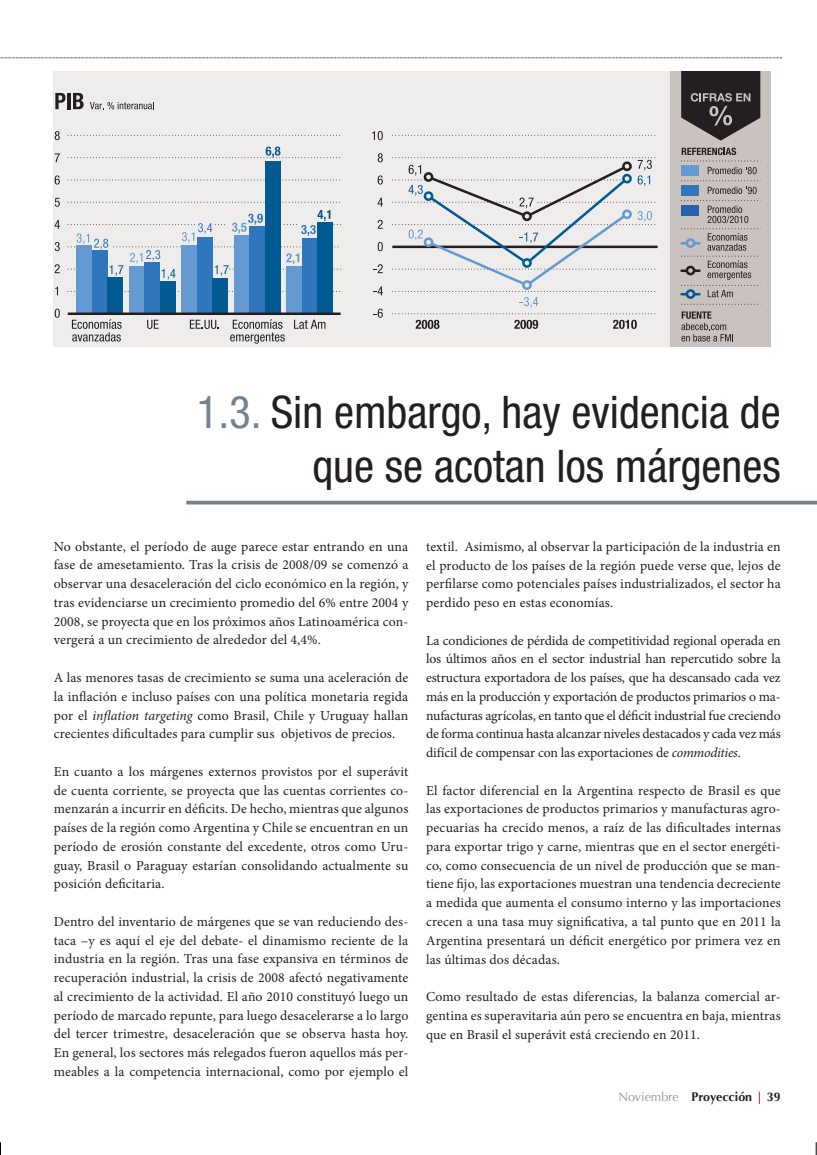
<style>
.page{position:relative;width:817px;height:1155px;background:#fff}
.page>*{position:absolute;margin:0;border:0;box-sizing:border-box;transform-origin:0 0}
.t1{font:condensed 45px/54px "Helvetica Neue LT Std";color:#231f20;text-align:right}
.t2{font:13.75px/18.8px "Minion Pro";letter-spacing:.01em;color:#231f20;text-align:justify}
.t3{font:700 12.5px "Optima";color:#231f20}
.s1{color:#74828d}
.s2{font-style:italic}
.s3{font-weight:400;color:#939598}
.s4{color:#ae1a1e}
.s5{font-style:inherit}
</style>
<div class="page">
<svg style="left:0;top:58px;width:781px;height:1px"></svg>
<hr style="left:186px;top:501px;width:630px;height:3px;background:#74828d">
<div style="left:54px;top:71px;width:716px;height:275px;background:#efedec"></div>
<svg style="left:55px;top:93px;width:10px;height:16px"></svg>
<hr style="left:67px;top:93px;width:4px;height:16px;background:#231f20">
<svg style="left:73px;top:93px;width:11px;height:16px"></svg>
<svg style="left:90px;top:102px;width:64px;height:7px"></svg>
<svg style="left:68px;top:291px;width:272px;height:1px"></svg>
<svg style="left:68px;top:202px;width:272px;height:1px"></svg>
<svg style="left:68px;top:180px;width:272px;height:1px"></svg>
<svg style="left:68px;top:135px;width:272px;height:1px"></svg>
<svg style="left:55px;top:309px;width:5px;height:9px"></svg>
<svg style="left:55px;top:264px;width:5px;height:9px"></svg>
<svg style="left:55px;top:220px;width:5px;height:9px"></svg>
<svg style="left:55px;top:175px;width:5px;height:10px"></svg>
<svg style="left:55px;top:153px;width:5px;height:9px"></svg>
<svg style="left:55px;top:198px;width:5px;height:9px"></svg>
<svg style="left:55px;top:242px;width:5px;height:9px"></svg>
<svg style="left:55px;top:286px;width:3px;height:9px"></svg>
<svg style="left:55px;top:131px;width:5px;height:9px"></svg>
<svg style="left:72px;top:319px;width:49px;height:22px"></svg>
<svg style="left:230px;top:319px;width:55px;height:25px"></svg>
<svg style="left:294px;top:320px;width:31px;height:9px"></svg>
<svg style="left:147px;top:320px;width:11px;height:9px"></svg>
<svg style="left:190px;top:320px;width:29px;height:9px"></svg>
<div style="left:76px;top:245px;width:16px;height:69px;background:#6599d1"></div>
<div style="left:92px;top:251px;width:15px;height:63px;background:#3076bc"></div>
<div style="left:107px;top:277px;width:16px;height:37px;background:#015a92"></div>
<div style="left:286px;top:266px;width:16px;height:48px;background:#6599d1"></div>
<div style="left:302px;top:238px;width:15px;height:76px;background:#3076bc"></div>
<div style="left:317px;top:223px;width:16px;height:91px;background:#015a92"></div>
<div style="left:234px;top:235px;width:15px;height:79px;background:#6599d1"></div>
<div style="left:249px;top:227px;width:16px;height:87px;background:#3076bc"></div>
<div style="left:265px;top:161px;width:15px;height:153px;background:#015a92"></div>
<div style="left:181px;top:245px;width:16px;height:69px;background:#6599d1"></div>
<div style="left:197px;top:237px;width:15px;height:77px;background:#3076bc"></div>
<div style="left:212px;top:278px;width:16px;height:36px;background:#015a92"></div>
<div style="left:129px;top:266px;width:15px;height:48px;background:#6599d1"></div>
<div style="left:144px;top:262px;width:16px;height:52px;background:#3076bc"></div>
<div style="left:160px;top:282px;width:15px;height:32px;background:#015a92"></div>
<hr style="left:68px;top:312px;width:272px;height:3px;background:#231f20">
<svg style="left:68px;top:147px;width:272px;height:11px"></svg>
<svg style="left:68px;top:210px;width:271px;height:70px"></svg>
<svg style="left:392px;top:135px;width:264px;height:1px"></svg>
<svg style="left:373px;top:309px;width:10px;height:9px"></svg>
<svg style="left:373px;top:264px;width:9px;height:9px"></svg>
<svg style="left:377px;top:220px;width:5px;height:9px"></svg>
<svg style="left:377px;top:175px;width:6px;height:10px"></svg>
<svg style="left:377px;top:153px;width:5px;height:9px"></svg>
<svg style="left:377px;top:198px;width:6px;height:9px"></svg>
<svg style="left:377px;top:242px;width:5px;height:9px"></svg>
<svg style="left:373px;top:286px;width:10px;height:9px"></svg>
<svg style="left:372px;top:131px;width:10px;height:9px"></svg>
<svg style="left:613px;top:320px;width:23px;height:9px"></svg>
<svg style="left:415px;top:320px;width:24px;height:9px"></svg>
<svg style="left:514px;top:320px;width:24px;height:9px"></svg>
<div style="left:670px;top:71px;width:100px;height:275px;background:#cac2bf"></div>
<svg style="left:681px;top:71px;width:79px;height:70px"></svg>
<svg style="left:681px;top:311px;width:50px;height:30px"></svg>
<svg style="left:681px;top:148px;width:55px;height:7px"></svg>
<div style="left:681px;top:165px;width:17px;height:11px;background:#6599d1"></div>
<svg style="left:707px;top:187px;width:49px;height:7px"></svg>
<div style="left:681px;top:185px;width:17px;height:11px;background:#3076bc"></div>
<svg style="left:681px;top:180px;width:77px;height:1px"></svg>
<svg style="left:681px;top:161px;width:77px;height:13px"></svg>
<svg style="left:681px;top:304px;width:77px;height:1px"></svg>
<svg style="left:681px;top:200px;width:77px;height:97px"></svg>
<div style="left:686px;top:290px;width:7px;height:8px;background:#cac2bf;border-radius:50%"></div>
<div style="left:685px;top:289px;width:10px;height:10px;border:3px solid #015a92;border-radius:50%"></div>
<svg style="left:392px;top:157px;width:265px;height:157px"></svg>
<svg style="left:0;top:1142px;width:1px;height:13px"></svg>
<svg style="left:815px;top:1142px;width:2px;height:13px"></svg>
<h1 class="t1" style="left:197px;top:385px;width:585px"><span class="s1">1.3.</span> Sin embargo, hay evidencia de que se acotan los márgenes</h1>
<p class="t2" style="left:54px;top:537px;width:356px">No obstante, el período de auge parece estar entrando en una fase de amesetamiento. Tras la crisis de 2008/09 se comenzó a observar una desaceleración del ciclo económico en la región, y tras evidenciarse un crecimiento promedio del 6% entre 2004 y 2008, se proyecta que en los próximos años Latinoamérica con&shy;vergerá a un crecimiento de alrededor del 4,4%.</p>
<p class="t2" style="left:54px;top:668px;width:356px">A las menores tasas de crecimiento se suma una aceleración de la inflación e incluso países con una política monetaria regida por el <span class="s2">inflation targeting</span> como Brasil, Chile y Uruguay hallan crecientes dificultades para cumplir sus objetivos de precios.</p>
<p class="t2" style="left:54px;top:762px;width:356px">En cuanto a los márgenes externos provistos por el superávit de cuenta corriente, se proyecta que las cuentas corrientes co&shy;menzarán a incurrir en déficits. De hecho, mientras que algunos países de la región como Argentina y Chile se encuentran en un período de erosión constante del excedente, otros como Uru&shy;guay, Brasil o Paraguay estarían consolidando actualmente su posición deficitaria.</p>
<p class="t2" style="left:54px;top:912px;width:356px">Dentro del inventario de márgenes que se van reduciendo des&shy;taca –y es aquí el eje del debate- el dinamismo reciente de la industria en la región. Tras una fase expansiva en términos de recuperación industrial, la crisis de 2008 afectó negativamente al crecimiento de la actividad. El año 2010 constituyó luego un período de marcado repunte, para luego desacelerarse a lo largo del tercer trimestre, desaceleración que se observa hasta hoy.<br>En general, los sectores más relegados fueron aquellos más per&shy;meables a la competencia internacional, como por ejemplo el</p>
<p class="t2" style="left:426px;top:537px;width:356px">textil. Asimismo, al observar la participación de la industria en el producto de los países de la región puede verse que, lejos de perfilarse como potenciales países industrializados, el sector ha perdido peso en estas economías.</p>
<p class="t2" style="left:426px;top:631px;width:356px">La condiciones de pérdida de competitividad regional operada en los últimos años en el sector industrial han repercutido sobre la estructura exportadora de los países, que ha descansado cada vez más en la producción y exportación de productos primarios o ma&shy;nufacturas agrícolas, en tanto que el déficit industrial fue creciendo de forma continua hasta alcanzar niveles destacados y cada vez más difícil de compensar con las exportaciones de <span class="s2">commodities</span>.</p>
<p class="t2" style="left:426px;top:781px;width:356px">El factor diferencial en la Argentina respecto de Brasil es que las exportaciones de productos primarios y manufacturas agro&shy;pecuarias ha crecido menos, a raíz de las dificultades internas para exportar trigo y carne, mientras que en el sector energéti&shy;co, como consecuencia de un nivel de producción que se man&shy;tiene fijo, las exportaciones muestran una tendencia decreciente a medida que aumenta el consumo interno y las importaciones crecen a una tasa muy significativa, a tal punto que en 2011 la Argentina presentará un déficit energético por primera vez en las últimas dos décadas.</p>
<p class="t2" style="left:426px;top:987px;width:356px">Como resultado de estas diferencias, la balanza comercial ar&shy;gentina es superavitaria aún pero se encuentra en baja, mientras que en Brasil el superávit está creciendo en 2011.</p>
<p class="t3" style="left:618px;top:1089px;width:164px"><span class="s3">Noviembre</span> Proyección <span class="s4">|</span> <span class="s5">39</span></p>
</div>
